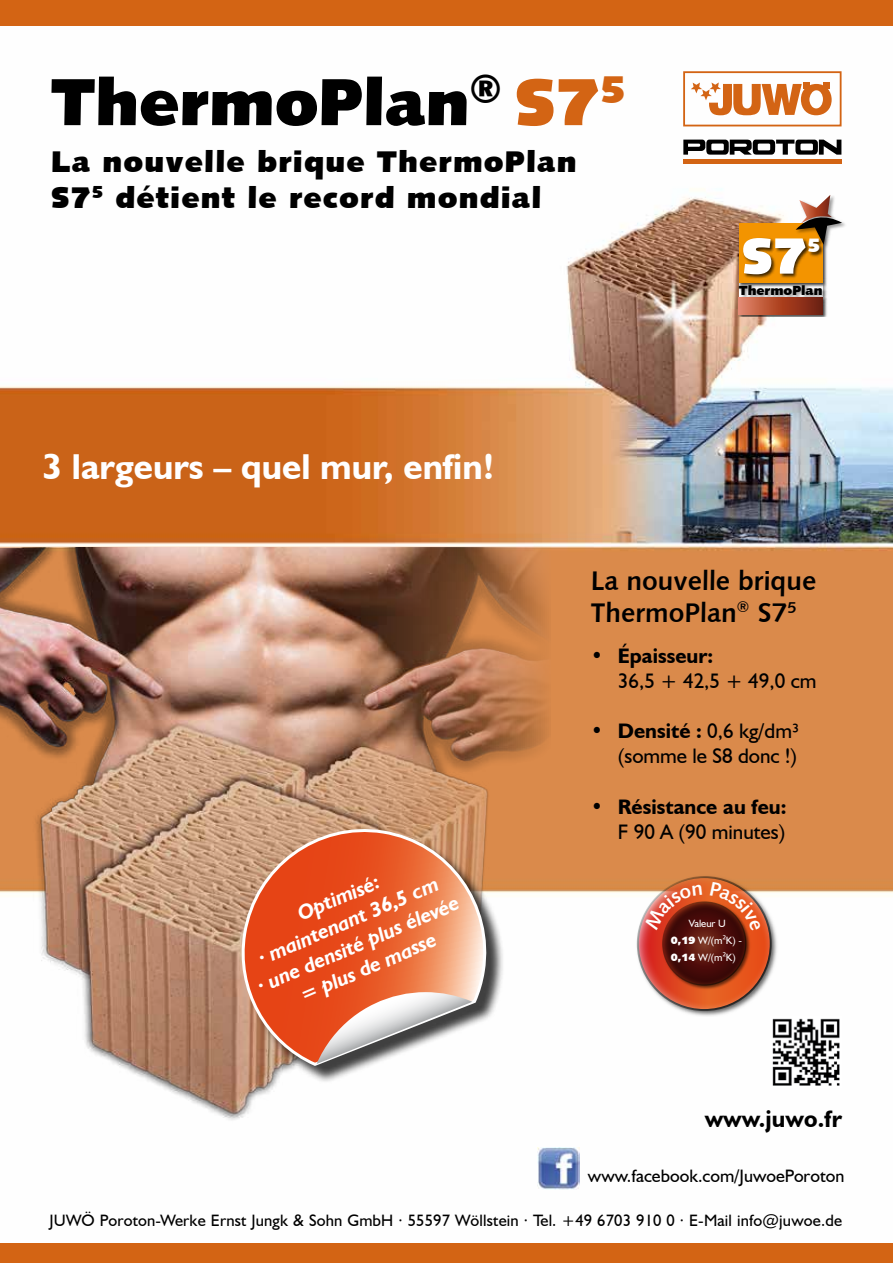
<style>
.page{position:relative;width:893px;height:1263px;background:#fff}
.page>*{position:absolute;margin:0;border:0;box-sizing:border-box;transform-origin:0 0}
.t1{font:66.6px "Humanist 531 BT Ultra Black A";color:#000}
.t2{font:51px "Humanist 531 BT Ultra Black A";color:#fff}
.t3{font:700 36px "Humanist 521 BT";color:#fff}
.t4{font:30px/36px "Humanist 531 BT Ultra Black A";letter-spacing:.04em;color:#000}
.t5{font:27px/32.4px "Humanist 531 BT Bold A";color:#000}
.t6{font:700 24px "Humanist 521 BT";letter-spacing:.01em;color:#000}
.t7{font:21px/25.2px "Humanist 521 BT";color:#000;text-align:right}
.t8{font:italic 700 21px/25.2px "Humanist 521 BT";color:#fff;text-align:center}
.t9{font:700 21px "Humanist 521 BT";color:#000}
.t10{font:19.5px "Humanist 531 BT Ultra Black A";color:#fff}
.t11{font:18px "Humanist 521 BT";color:#000}
.t12{font:16.5px "Humanist 521 BT";letter-spacing:.01em;color:#000}
.t13{font:13.35px "Humanist 531 BT Ultra Black A";color:#000}
.t14{font:10.5px/17px "Humanist 521 BT";color:#fff;text-align:center}
.s1{color:#d36414}
.s2{font-weight:700}
.s3{font-family:"Humanist 531 BT Ultra Black A"}
.s4{font-family:"Myriad Pro"}
</style>
<div class="page">
<img style="left:0;top:71px;width:893px;height:1173px">
<img style="left:737px;top:221px;width:92px;height:60px">
<div style="left:739px;top:223px;width:84px;height:60px;background:#f39400"></div>
<img style="left:743px;top:238px;width:62px;height:41px">
<img style="left:793px;top:215px;width:55px;height:36px">
<img style="left:797px;top:193px;width:41px;height:2px">
<svg style="left:796px;top:195px;width:46px;height:50px"></svg>
<img style="left:737px;top:281px;width:98px;height:35px">
<img style="left:805px;top:233px;width:61px;height:34px">
<img style="left:737px;top:295px;width:92px;height:21px">
<svg style="left:739px;top:297px;width:84px;height:17px"></svg>
<div style="left:0;top:0;width:893px;height:26px;background:#d36414"></div>
<img style="left:0;top:548px;width:551px;height:595px">
<div style="left:244px;top:831px;width:261px;height:253px;background:#000;opacity:.75"></div>
<svg style="left:232px;top:818px;width:265px;height:249px"></svg>
<svg style="left:317px;top:992px;width:155px;height:72px"></svg>
<div style="left:0;top:1244px;width:893px;height:19px;background:#d36414"></div>
<img style="left:771px;top:1016px;width:71px;height:71px">
<img style="left:537px;top:1148px;width:42px;height:42px">
<div style="left:683px;top:71px;width:158px;height:55px;border:2px solid #d36414"></div>
<svg style="left:691px;top:82px;width:141px;height:33px"></svg>
<hr style="left:683px;top:160px;width:159px;height:4px;background:#d36414">
<svg style="left:683px;top:140px;width:158px;height:15px"></svg>
<img style="left:634px;top:873px;width:147px;height:143px">
<svg style="left:638px;top:877px;width:133px;height:133px"></svg>
<img style="left:660px;top:899px;width:92px;height:92px">
<svg style="left:663px;top:902px;width:83px;height:83px"></svg>
<svg style="left:644px;top:885px;width:58px;height:45px"></svg>
<svg style="left:710px;top:882px;width:51px;height:49px"></svg>
<h1 class="t1" style="left:51px;top:59px;width:577px">ThermoPlan<sup>®</sup> <span class="s1">S7</span><sup>5</sup></h1>
<h3 class="t4" style="left:51px;top:143px;width:527px">La nouvelle brique ThermoPlan<br>S7<sup>5</sup> détient le record mondial</h3>
<h2 class="t2" style="left:742px;top:223px;width:67px">S7</h2>
<p class="t13" style="left:739px;top:281px;width:85px">ThermoPlan</p>
<p class="t10" style="left:807px;top:233px;width:15px">5</p>
<h3 class="t3" style="left:43px;top:444px;width:453px">3 largeurs – quel mur, enfin!</h3>
<p class="t8" style="left:234px;top:928px;width:219px;rotate:-23deg">Optimisé:<br>· maintenant 36,5 cm<br>· une densité plus élevée = plus de masse</p>
<h3 class="t5" style="left:591px;top:564px;width:227px">La nouvelle brique<br>ThermoPlan<sup>®</sup> S7<sup>5</sup></h3>
<p class="t9" style="left:591px;top:642px;width:124px">• Épaisseur:</p>
<p class="t7" style="left:618px;top:667px;width:200px">36,5 + 42,5 + 49,0 cm</p>
<p class="t7" style="left:591px;top:718px;width:210px"><span class="s2">• Densité :</span> 0,6 kg/dm³ (somme le S8 donc !)</p>
<p class="t9" style="left:591px;top:793px;width:197px">• Résistance au feu:</p>
<p class="t7" style="left:618px;top:819px;width:169px">F 90 A (90 minutes)</p>
<p class="t14" style="left:671px;top:915px;width:73px">Valeur U<br><span class="s3">0,19</span> W/(m<span class="s4">2</span>K) -<br><span class="s3">0,14</span> W/(m<span class="s4">2</span>K)</p>
<h3 class="t6" style="left:705px;top:1103px;width:138px">www.juwo.fr</h3>
<p class="t11" style="left:588px;top:1165px;width:258px">www.facebook.com/JuwoePoroton</p>
<p class="t12" style="left:50px;top:1210px;width:794px">JUWÖ Poroton-Werke Ernst Jungk &amp; Sohn GmbH · 55597 Wöllstein · Tel. +49 6703 910 0 · E-Mail info@juwoe.de</p>
</div>
